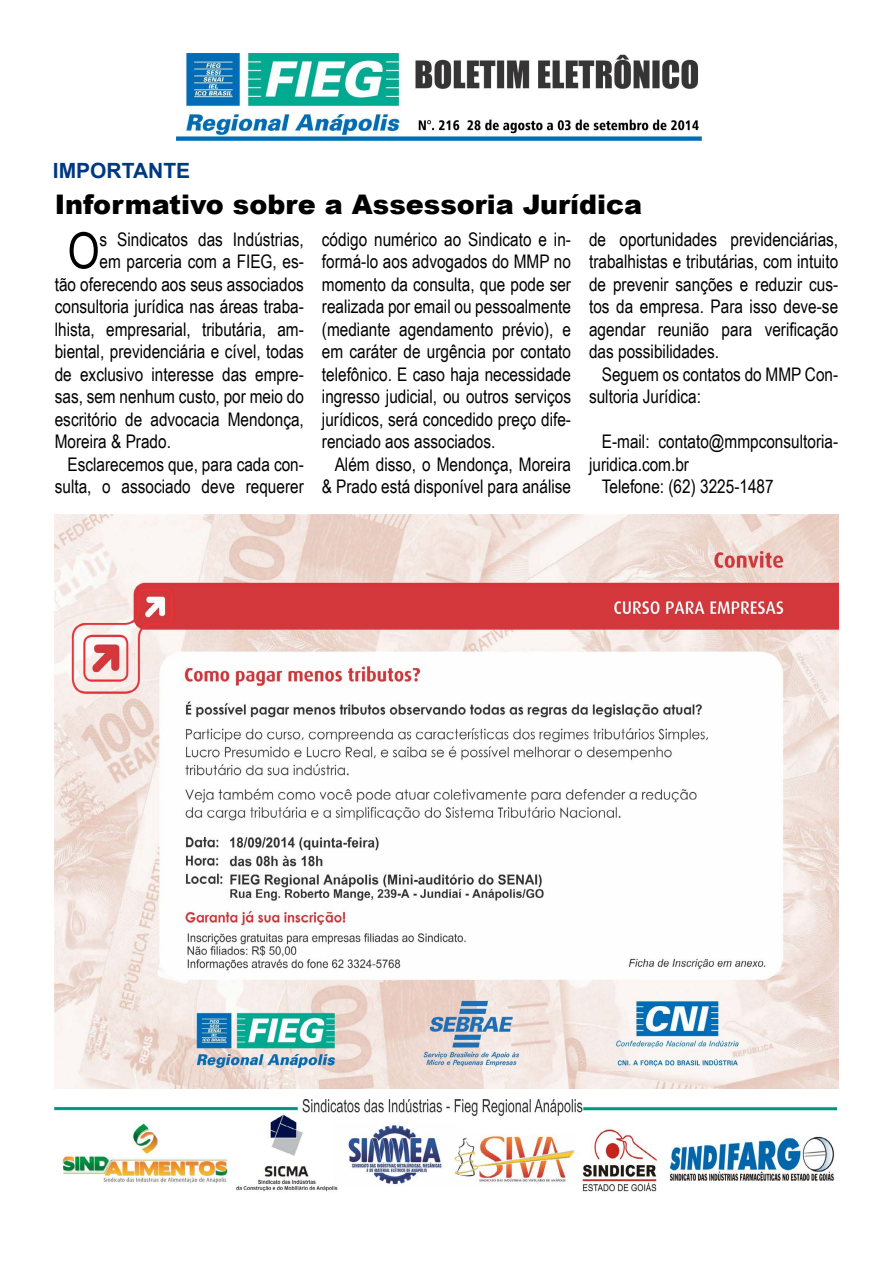
<style>
.page{position:relative;width:893px;height:1263px;background:#fff}
.page>*{position:absolute;margin:0;border:0;box-sizing:border-box;transform-origin:0 0}
.t1{font:50.25px "Arial Narrow";color:#000}
.t2{font:27px "Arial MT Black";color:#000}
.t3{font:700 21px "Arial";color:#003882}
.t4{font:18.75px/22.5px "Arial Narrow";color:#000;text-align:justify}
</style>
<div class="page">
<img style="left:176px;top:53px;width:526px;height:87px">
<img style="left:55px;top:1100px;width:781px;height:92px">
<img style="left:55px;top:514px;width:783px;height:574px">
<p class="t3" style="left:53px;top:156px;width:139px">IMPORTANTE</p>
<h2 class="t2" style="left:55px;top:187px;width:589px">Informativo sobre a Assessoria Jurídica</h2>
<h1 class="t1" style="left:68px;top:214px;width:34px">O</h1>
<p class="t4" style="left:100px;top:227px;width:206px">s Sindicatos das Indústrias,</p>
<p class="t4" style="left:322px;top:227px;width:251px">código numérico ao Sindicato e in&shy;formá-lo aos advogados do MMP no momento da consulta, que pode ser realizada por email ou pessoalmente (mediante agendamento prévio), e em caráter de urgência por contato telefônico. E caso haja necessidade ingresso judicial, ou outros serviços jurídicos, será concedido preço dife&shy;renciado aos associados.</p>
<p class="t4" style="left:322px;top:452px;width:251px;text-align:right">Além disso, o Mendonça, Moreira &amp; Prado está disponível para análise</p>
<p class="t4" style="left:589px;top:227px;width:251px">de oportunidades previdenciárias, trabalhistas e tributárias, com intuito de prevenir sanções e reduzir cus&shy;tos da empresa. Para isso deve-se agendar reunião para verificação das possibilidades.</p>
<p class="t4" style="left:589px;top:362px;width:251px;text-indent:13px">Seguem os contatos do MMP Con&shy;sultoria Jurídica:</p>
<p class="t4" style="left:602px;top:430px;width:238px">E-mail: contato@mmpconsultoria-</p>
<p class="t4" style="left:589px;top:452px;width:101px">juridica.com.br</p>
<p class="t4" style="left:602px;top:475px;width:173px">Telefone: (62) 3225-1487</p>
<p class="t4" style="left:100px;top:250px;width:206px">em parceria com a FIEG, es-</p>
<p class="t4" style="left:55px;top:272px;width:251px">tão oferecendo aos seus associados</p>
<p class="t4" style="left:55px;top:295px;width:251px">consultoria jurídica nas áreas traba-</p>
<p class="t4" style="left:55px;top:317px;width:251px">lhista, empresarial, tributária, am-</p>
<p class="t4" style="left:55px;top:340px;width:251px">biental, previdenciária e cível, todas</p>
<p class="t4" style="left:55px;top:362px;width:251px">de exclusivo interesse das empre-</p>
<p class="t4" style="left:55px;top:385px;width:251px">sas, sem nenhum custo, por meio do</p>
<p class="t4" style="left:55px;top:407px;width:251px">escritório de advocacia Mendonça,</p>
<p class="t4" style="left:55px;top:430px;width:118px">Moreira &amp; Prado.</p>
<p class="t4" style="left:68px;top:452px;width:238px">Esclarecemos que, para cada con-</p>
<p class="t4" style="left:55px;top:475px;width:251px">sulta, o associado deve requerer</p>
</div>
